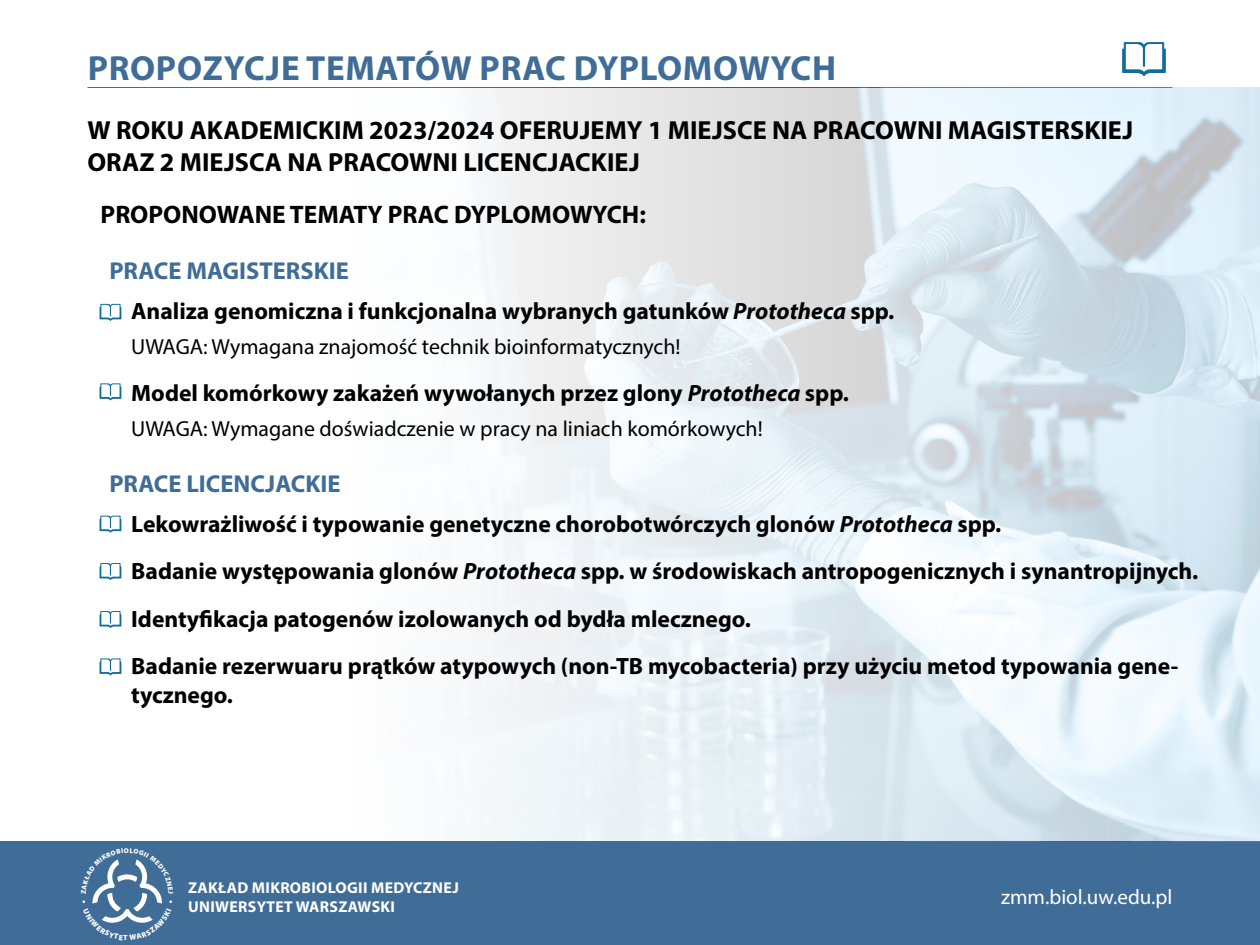
<style>
.page{position:relative;width:1260px;height:945px;background:#fff}
.page>*{position:absolute;margin:0;border:0;box-sizing:border-box;transform-origin:0 0}
.t1{font:700 35px "Myriad Pro";letter-spacing:.02em;color:#406d97}
.t2{font:700 26.25px/31.5px "Myriad Pro";color:#000}
.t3{font:700 25.38px "Myriad Pro";color:#000}
.t4{font:700 24.5px "Myriad Pro";color:#406d97}
.t5{font:700 23.62px/28.3px "Myriad Pro";color:#000}
.t6{font:21.88px "Myriad Pro";color:#000}
.t7{font:21px "Myriad Pro";color:#fff}
.t8{font:700 15.75px/18.9px "Myriad Pro";letter-spacing:.02em;color:#fff}
.s1{font-style:italic}
</style>
<div class="page">
<div style="left:0;top:842px;width:1260px;height:103px;background:#406d97"></div>
<hr style="left:88px;top:87px;width:1084px;height:1px;background:#406d97">
<img style="left:196px;top:88px;width:1064px;height:754px">
<svg style="left:1122px;top:42px;width:44px;height:34px"></svg>
<svg style="left:100px;top:304px;width:21px;height:17px"></svg>
<svg style="left:100px;top:383px;width:21px;height:18px"></svg>
<svg style="left:100px;top:516px;width:21px;height:17px"></svg>
<svg style="left:100px;top:563px;width:21px;height:17px"></svg>
<svg style="left:100px;top:611px;width:21px;height:17px"></svg>
<svg style="left:100px;top:658px;width:21px;height:18px"></svg>
<svg style="left:82px;top:859px;width:90px;height:64px"></svg>
<h1 class="t1" style="left:88px;top:45px;width:750px">PROPOZYCJE TEMATÓW PRAC DYPLOMOWYCH</h1>
<p class="t2" style="left:88px;top:114px;width:1047px">W ROKU AKADEMICKIM 2023/2024 OFERUJEMY 1 MIEJSCE NA PRACOWNI MAGISTERSKIEJ<br>ORAZ 2 MIEJSCA NA PRACOWNI LICENCJACKIEJ</p>
<p class="t3" style="left:101px;top:198px;width:547px">PROPONOWANE TEMATY PRAC DYPLOMOWYCH:</p>
<p class="t4" style="left:109px;top:255px;width:241px">PRACE MAGISTERSKIE</p>
<p class="t5" style="left:116px;top:296px;width:780px">• Analiza genomiczna i funkcjonalna wybranych gatunków <span class="s1">Prototheca</span> spp.</p>
<p class="t6" style="left:131px;top:333px;width:551px">UWAGA: Wymagana znajomość technik bioinformatycznych!</p>
<p class="t5" style="left:116px;top:378px;width:735px">• Model komórkowy zakażeń wywołanych przez glony <span class="s1">Prototheca</span> spp.</p>
<p class="t6" style="left:131px;top:415px;width:633px">UWAGA: Wymagane doświadczenie w pracy na liniach komórkowych!</p>
<p class="t4" style="left:109px;top:468px;width:233px">PRACE LICENCJACKIE</p>
<p class="t5" style="left:116px;top:509px;width:887px">• Lekowrażliwość i typowanie genetyczne chorobotwórczych glonów <span class="s1">Prototheca</span> spp.</p>
<p class="t5" style="left:116px;top:556px;width:1084px">• Badanie występowania glonów <span class="s1">Prototheca</span> spp. w środowiskach antropogenicznych i synantropijnych.</p>
<p class="t5" style="left:116px;top:604px;width:637px">• Identyfikacja patogenów izolowanych od bydła mlecznego.</p>
<p class="t5" style="left:131px;top:652px;width:1049px;text-indent:-16px">• Badanie rezerwuaru prątków atypowych (non-TB mycobacteria) przy użyciu metod typowania gene&shy;tycznego.</p>
<p class="t8" style="left:188px;top:878px;width:272px">ZAKŁAD MIKROBIOLOGII MEDYCZNEJ<br>UNIWERSYTET WARSZAWSKI</p>
<p class="t7" style="left:1001px;top:884px;width:173px">zmm.biol.uw.edu.pl</p>
</div>
